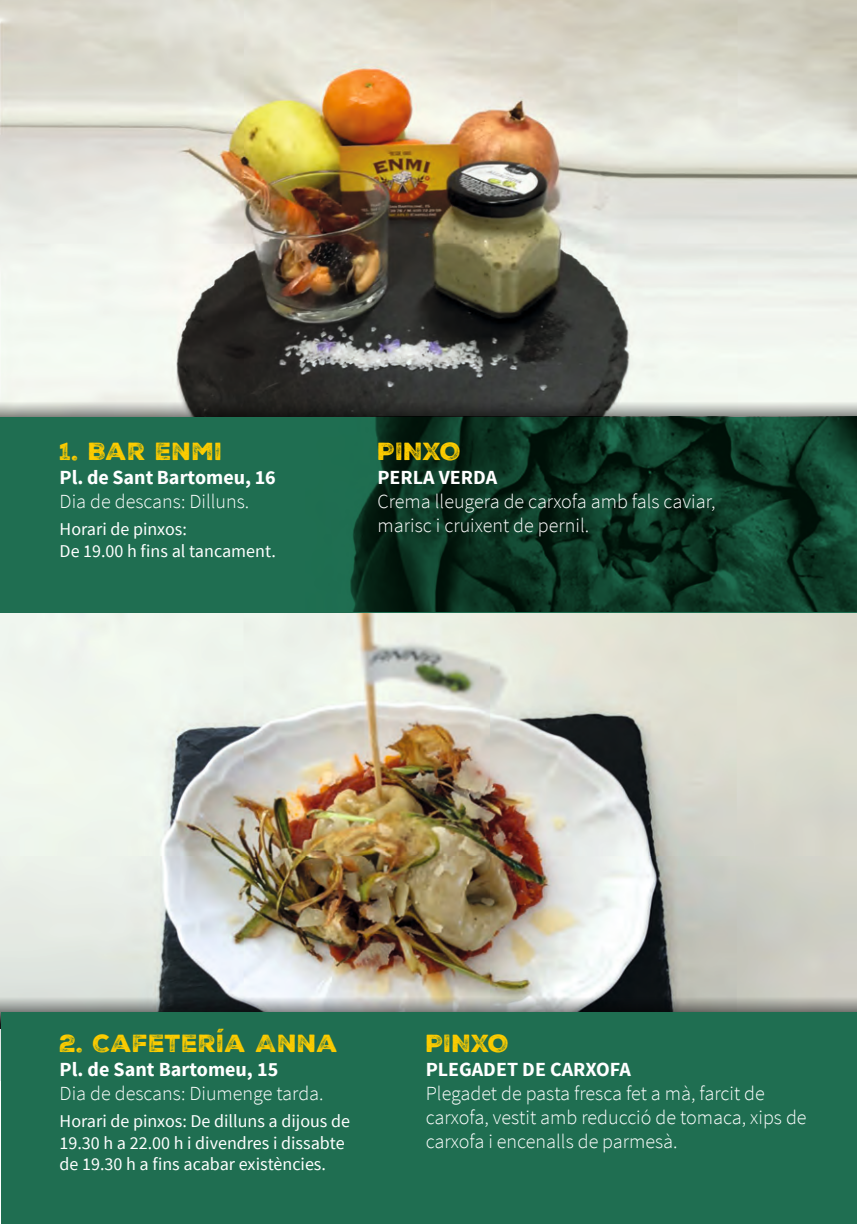
<style>
.page{position:relative;width:857px;height:1225px;background:#fff}
.page>*{position:absolute;margin:0;border:0;box-sizing:border-box;transform-origin:0 0}
.BARES{font:24px "Nexa Rust Sans Black 03";color:#fdcc00}
.TITULOS{font:24px "Nexa Rust Sans Black 03";letter-spacing:-.015em;color:#fdcc00}
.TEXTO_TAPAS{font:300 20px/24px "Source Sans Pro";color:#fff}
.TEXTO{font:700 20px "Source Sans Pro";color:#fff}
.TEXTO-2{font:300 20px "Source Sans Pro";color:#fff}
.TEXTO_HORARIO_PINXOS{font:18px/21.6px "Source Sans Pro";color:#fff}
</style>
<div class="page">
<img style="left:0;top:0;width:856px;height:385px">
<img style="left:0;top:612px;width:856px;height:468px">
<svg style="left:0;top:385px;width:856px;height:32px"></svg>
<svg style="left:0;top:981px;width:856px;height:47px;background:#a4a6a1"></svg>
<div style="left:0;top:417px;width:856px;height:195px;background:#1f6e51"></div>
<div style="left:1px;top:1012px;width:855px;height:212px;background:#1f6e51"></div>
<img style="left:350px;top:417px;width:506px;height:194px">
<p class="BARES" style="left:60px;top:435px;width:165px">1. BAR ENMI</p>
<p class="TEXTO" style="left:60px;top:464px;width:217px">Pl. de Sant Bartomeu, 16</p>
<p class="TEXTO-2" style="left:60px;top:489px;width:191px">Dia de descans: Dilluns.</p>
<p class="TEXTO_HORARIO_PINXOS" style="left:60px;top:518px;width:129px">Horari de pinxos:</p>
<p class="TEXTO_HORARIO_PINXOS" style="left:60px;top:540px;width:218px">De 19.00 h fins al tancament.</p>
<p class="TITULOS" style="left:377px;top:435px;width:85px">PINXO</p>
<p class="TEXTO" style="left:377px;top:464px;width:121px">PERLA VERDA</p>
<p class="TEXTO_TAPAS" style="left:377px;top:489px;width:339px">Crema lleugera de carxofa amb fals caviar, marisc i cruixent de pernil.</p>
<p class="BARES" style="left:60px;top:1027px;width:280px">2. CAFETERÍA ANNA</p>
<p class="TEXTO" style="left:60px;top:1056px;width:220px">Pl. de Sant Bartomeu, 15</p>
<p class="TEXTO-2" style="left:60px;top:1081px;width:265px">Dia de descans: Diumenge tarda.</p>
<p class="TEXTO_HORARIO_PINXOS" style="left:60px;top:1110px;width:292px">Horari de pinxos: De dilluns a dijous de<br>19.30 h a 22.00 h i divendres i dissabte de 19.30 h a fins acabar existències.</p>
<p class="TITULOS" style="left:425px;top:1027px;width:85px">PINXO</p>
<p class="TEXTO" style="left:425px;top:1056px;width:207px">PLEGADET DE CARXOFA</p>
<p class="TEXTO_TAPAS" style="left:425px;top:1081px;width:382px">Plegadet de pasta fresca fet a mà, farcit de carxofa, vestit amb reducció de tomaca, xips de carxofa i encenalls de parmesà.</p>
</div>
